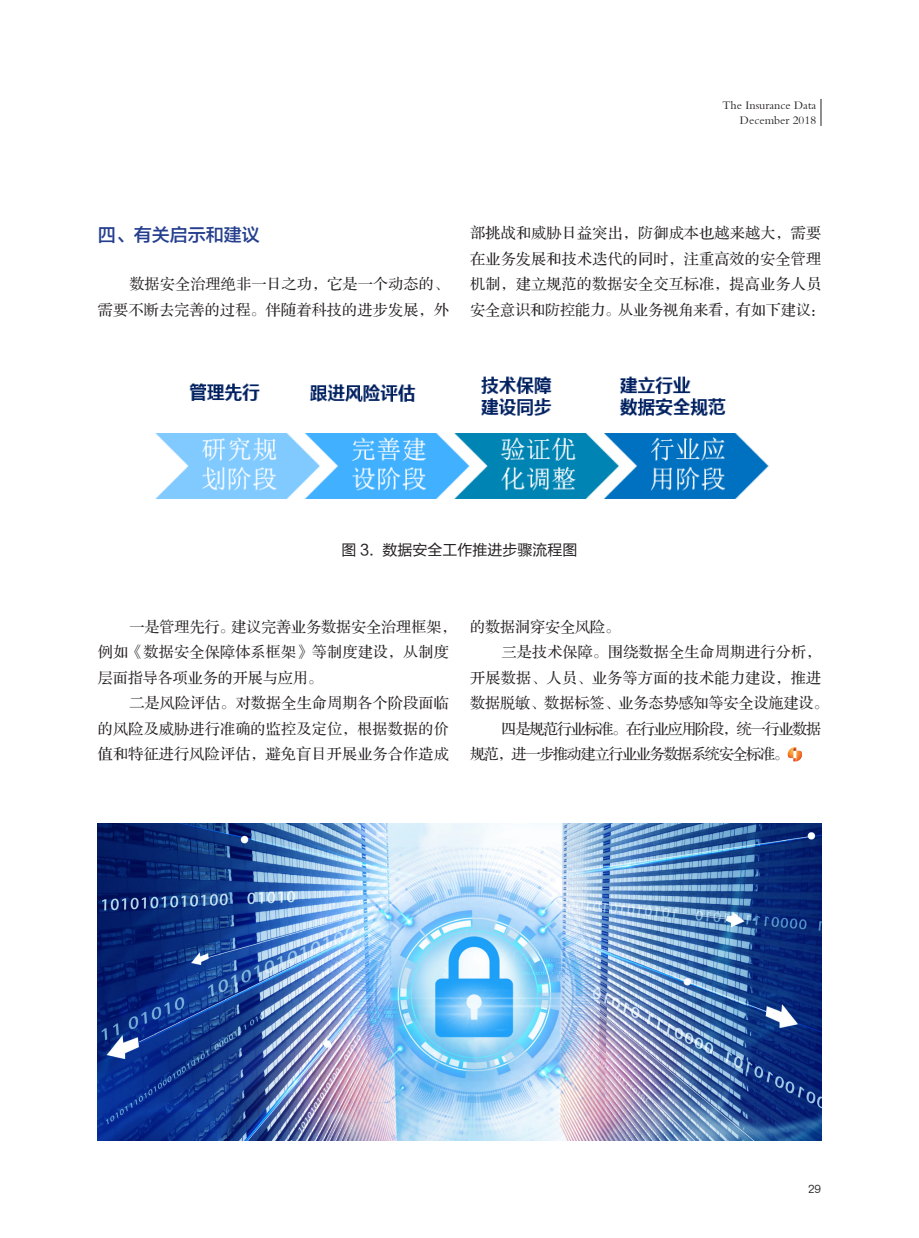
<style>
.page{position:relative;width:919px;height:1238px;background:#fff}
.page>*{position:absolute;margin:0;border:0;box-sizing:border-box;transform-origin:0 0}
.t1{font:18px "FZLTZHK GBK1 0";color:#253f8e}
.t2{font:15px/25.5px "FZS3 K GBK1 0";letter-spacing:.015em;color:#231f20}
.t3{font:15px/25.5px "FZS3 K GBK1 0";letter-spacing:-.08em;color:#231f20}
.t4{font:15px "FZLTHK GBK1 0";color:#231f20}
.t5{font:12px/15px "FZBSK GBK1 0";color:#231f20;text-align:right}
.t6{font:300 12px "Folio BT";color:#231f20}
</style>
<div class="page">
<img style="left:155px;top:376px;width:614px;height:123px">
<svg style="left:787px;top:747px;width:14px;height:14px"></svg>
<img style="left:98px;top:823px;width:723px;height:317px">
<svg style="left:820px;top:99px;width:1px;height:27px"></svg>
<p class="t5" style="left:722px;top:98px;width:95px">The Insurance Data<br>December 2018</p>
<p class="t1" style="left:98px;top:225px;width:163px">四、有关启示和建议</p>
<p class="t2" style="left:98px;top:272px;width:352px;text-align:right">数据安全治理绝非一日之功，它是一个动态的、<br>需要不断去完善的过程。伴随着科技的进步发展，外</p>
<p class="t2" style="left:470px;top:221px;width:356px">部挑战和威胁日益突出，防御成本也越来越大，需要在业务发展和技术迭代的同时，注重高效的安全管理机制，建立规范的数据安全交互标准，提高业务人员安全意识和防控能力。从业务视角来看，有如下建议：</p>
<p class="t4" style="left:341px;top:541px;width:237px">图 3. 数据安全工作推进步骤流程图</p>
<p class="t2" style="left:98px;top:614px;width:360px;text-indent:31px">一是管理先行。建议完善业务数据安全治理框架，例如《数据安全保障体系框架》等制度建设，从制度层面指导各项业务的开展与应用。</p>
<p class="t2" style="left:98px;top:691px;width:352px;text-align:justify;text-indent:31px">二是风险评估。对数据全生命周期各个阶段面临的风险及威胁进行准确的监控及定位，根据数据的价值和特征进行风险评估，避免盲目开展业务合作造成</p>
<p class="t2" style="left:470px;top:614px;width:151px">的数据洞穿安全风险。</p>
<p class="t2" style="left:470px;top:640px;width:360px;text-indent:31px">三是技术保障。围绕数据全生命周期进行分析，开展数据、人员、业务等方面的技术能力建设，推进数据脱敏、数据标签、业务态势感知等安全设施建设。</p>
<p class="t3" style="left:470px;top:716px;width:352px;text-indent:31px">四是规范行业标准。在行业应用阶段，统一行业数据规范，进一步推动建立行业业务数据系统安全标准。</p>
<p class="t6" style="left:808px;top:1181px;width:15px">29</p>
</div>
